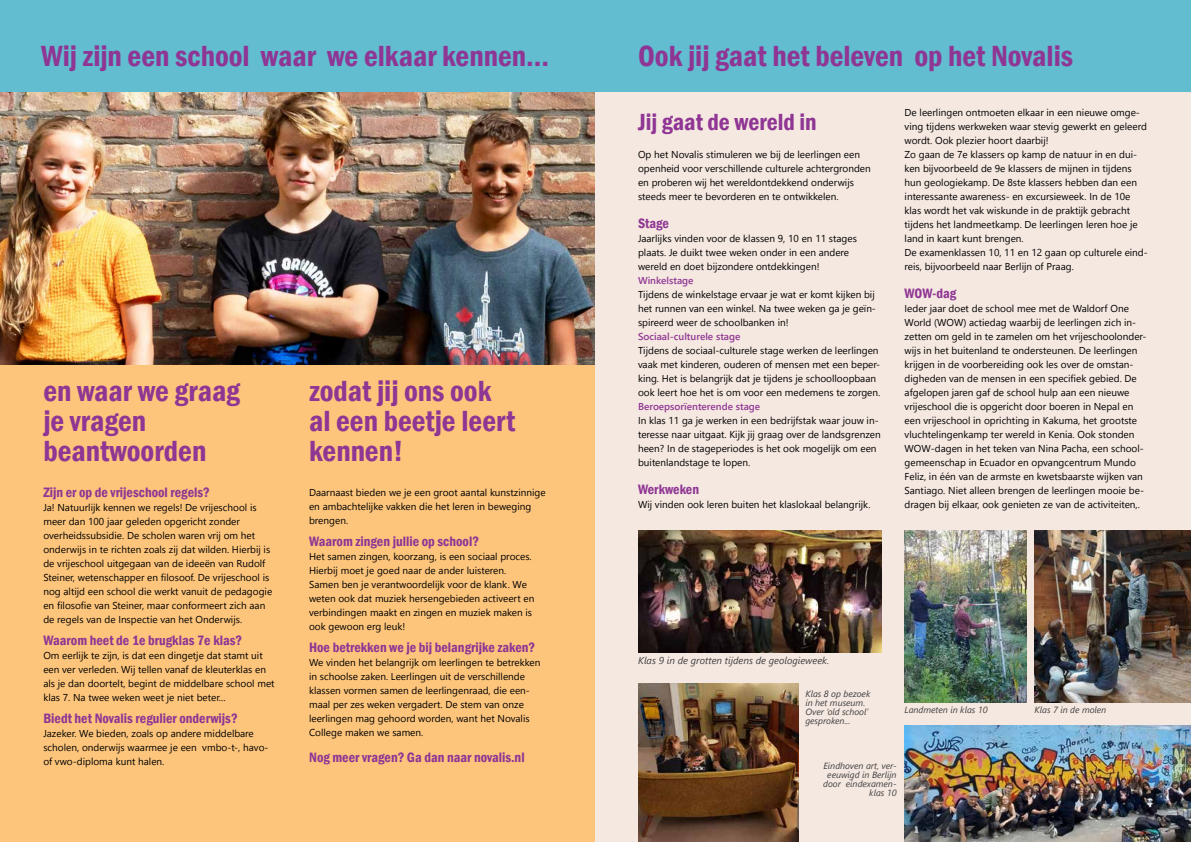
<style>
.page{position:relative;width:1191px;height:842px;background:#fff}
.page>*{position:absolute;margin:0;border:0;box-sizing:border-box;transform-origin:0 0}
.t1{font:600 condensed 30px/30px "Franklin Gothic";color:#8f3694}
.t2{font:600 condensed 24px "Franklin Gothic";color:#8f3694}
.t3{font:600 condensed 14px "Franklin Gothic";color:#8f3694}
.t4{font:10px/14px "Segoe UI";color:#000}
.t5{font:600 10px "Segoe UI";color:#8f3694}
.t6{font:italic 10px "Segoe UI";color:#414042}
.t7{font:italic 9px/9px "Segoe UI";color:#414042}
</style>
<div class="page">
<div style="left:0;top:0;width:1191px;height:92px;background:#62bdd0"></div>
<img style="left:0;top:92px;width:595px;height:274px">
<div style="left:0;top:366px;width:595px;height:476px;background:#fdc57c"></div>
<div style="left:595px;top:92px;width:596px;height:750px;background:#f5e8e0"></div>
<img style="left:638px;top:530px;width:244px;height:123px">
<img style="left:904px;top:726px;width:287px;height:116px">
<img style="left:638px;top:683px;width:161px;height:159px">
<img style="left:904px;top:530px;width:122px;height:172px">
<img style="left:1034px;top:530px;width:157px;height:172px">
<h1 class="t1" style="left:41px;top:41px;width:509px">Wij zijn een school waar we elkaar kennen...</h1>
<h1 class="t1" style="left:43px;top:376px;width:198px">en waar we graag je vragen beantwoorden</h1>
<h3 class="t3" style="left:43px;top:483px;width:168px">Zijn er op de vrijeschool regels?</h3>
<p class="t4" style="left:43px;top:500px;width:230px">Ja! Natuurlijk kennen we regels! De vrijeschool is meer dan 100 jaar geleden opgericht zonder overheidssubsidie. De scholen waren vrij om het onderwijs in te richten zoals zij dat wilden. Hierbij is de vrijeschool uitgegaan van de ideeën van Rudolf Steiner, wetenschapper en filosoof. De vrijeschool is nog altijd een school die werkt vanuit de pedagogie en filosofie van Steiner, maar conformeert zich aan de regels van de Inspectie van het Onderwijs.</p>
<h3 class="t3" style="left:43px;top:631px;width:200px">Waarom heet de 1e brugklas 7e klas?</h3>
<p class="t4" style="left:43px;top:648px;width:233px">Om eerlijk te zijn, is dat een dingetje dat stamt uit een ver verleden. Wij tellen vanaf de kleuterklas en als je dan doortelt, begint de middelbare school met klas 7. Na twee weken weet je niet beter...</p>
<h3 class="t3" style="left:43px;top:709px;width:196px">Biedt het Novalis regulier onderwijs?</h3>
<p class="t4" style="left:43px;top:726px;width:227px">Jazeker. We bieden, zoals op andere middelbare scholen, onderwijs waarmee je een vmbo-t-, havo&shy;of vwo-diploma kunt halen.</p>
<h1 class="t1" style="left:309px;top:376px;width:208px">zodat jij ons ook al een beetje leert kennen!</h1>
<p class="t4" style="left:309px;top:485px;width:238px">Daarnaast bieden we je een groot aantal kunstzinnige en ambachtelijke vakken die het leren in beweging brengen.</p>
<h3 class="t3" style="left:309px;top:532px;width:171px">Waarom zingen jullie op school?</h3>
<p class="t4" style="left:309px;top:549px;width:227px">Het samen zingen, koorzang, is een sociaal proces.<br>Hierbij moet je goed naar de ander luisteren.<br>Samen ben je verantwoordelijk voor de klank. We weten ook dat muziek hersengebieden activeert en verbindingen maakt en zingen en muziek maken is ook gewoon erg leuk!</p>
<h3 class="t3" style="left:309px;top:638px;width:228px">Hoe betrekken we je bij belangrijke zaken?</h3>
<p class="t4" style="left:309px;top:655px;width:233px">We vinden het belangrijk om leerlingen te betrekken in schoolse zaken. Leerlingen uit de verschillende klassen vormen samen de leerlingenraad, die een&shy;maal per zes weken vergadert. De stem van onze leerlingen mag gehoord worden, want het Novalis College maken we samen.</p>
<h3 class="t3" style="left:309px;top:748px;width:217px">Nog meer vragen? Ga dan naar novalis.nl</h3>
<h1 class="t1" style="left:638px;top:41px;width:436px">Ook jij gaat het beleven op het Novalis</h1>
<h2 class="t2" style="left:638px;top:106px;width:180px">Jij gaat de wereld in</h2>
<p class="t4" style="left:638px;top:147px;width:234px">Op het Novalis stimuleren we bij de leerlingen een openheid voor verschillende culturele achtergronden en proberen wij het wereldontdekkend onderwijs steeds meer te bevorderen en te ontwikkelen.</p>
<h3 class="t3" style="left:638px;top:214px;width:33px">Stage</h3>
<p class="t4" style="left:638px;top:231px;width:220px">Jaarlijks vinden voor de klassen 9, 10 en 11 stages plaats. Je duikt twee weken onder in een andere wereld en doet bijzondere ontdekkingen!</p>
<p class="t5" style="left:638px;top:273px;width:57px">Winkelstage</p>
<p class="t4" style="left:638px;top:287px;width:239px;text-align:justify">Tijdens de winkelstage ervaar je wat er komt kijken bij het runnen van een winkel. Na twee weken ga je geïn&shy;spireerd weer de schoolbanken in!</p>
<p class="t5" style="left:638px;top:329px;width:104px">Sociaal-culturele stage</p>
<p class="t4" style="left:638px;top:343px;width:244px">Tijdens de sociaal-culturele stage werken de leerlingen vaak met kinderen, ouderen of mensen met een beper&shy;king. Het is belangrijk dat je tijdens je schoolloopbaan ook leert hoe het is om voor een medemens te zorgen.</p>
<p class="t5" style="left:638px;top:399px;width:124px">Beroepsorïenterende stage</p>
<p class="t4" style="left:638px;top:413px;width:244px">In klas 11 ga je werken in een bedrijfstak waar jouw in&shy;teresse naar uitgaat. Kijk jij graag over de landsgrenzen heen? In de stageperiodes is het ook mogelijk om een buitenlandstage te lopen.</p>
<h3 class="t3" style="left:638px;top:480px;width:63px">Werkweken</h3>
<p class="t4" style="left:638px;top:497px;width:234px">Wij vinden ook leren buiten het klaslokaal belangrijk.</p>
<p class="t4" style="left:904px;top:106px;width:245px">De leerlingen ontmoeten elkaar in een nieuwe omge&shy;ving tijdens werkweken waar stevig gewerkt en geleerd wordt. Ook plezier hoort daarbij!<br>Zo gaan de 7e klassers op kamp de natuur in en dui&shy;ken bijvoorbeeld de 9e klassers de mijnen in tijdens hun geologiekamp. De 8ste klassers hebben dan een interessante awareness- en excursieweek. In de 10e klas wordt het vak wiskunde in de praktijk gebracht tijdens het landmeetkamp. De leerlingen leren hoe je land in kaart kunt brengen.<br>De examenklassen 10, 11 en 12 gaan op culturele eind&shy;reis, bijvoorbeeld naar Berlijn of Praag.</p>
<h3 class="t3" style="left:904px;top:284px;width:53px">WOW-dag</h3>
<p class="t4" style="left:904px;top:302px;width:243px">Ieder jaar doet de school mee met de Waldorf One World (WOW) actiedag waarbij de leerlingen zich in&shy;zetten om geld in te zamelen om het vrijeschoolonder&shy;wijs in het buitenland te ondersteunen. De leerlingen krijgen in de voorbereiding ook les over de omstan&shy;digheden van de mensen in een specifiek gebied. De afgelopen jaren gaf de school hulp aan een nieuwe vrijeschool die is opgericht door boeren in Nepal en een vrijeschool in oprichting in Kakuma, het grootste vluchtelingenkamp ter wereld in Kenia. Ook stonden WOW-dagen in het teken van Nina Pacha, een school&shy;gemeenschap in Ecuador en opvangcentrum Mundo Feliz, in één van de armste en kwetsbaarste wijken van Santiago. Niet alleen brengen de leerlingen mooie be&shy;dragen bij elkaar, ook genieten ze van de activiteiten,.</p>
<p class="t6" style="left:638px;top:654px;width:193px">Klas 9 in de grotten tijdens de geologieweek.</p>
<p class="t7" style="left:805px;top:689px;width:67px">Klas 8 op bezoek in het museum.<br>Over ‘old school’ gesproken...</p>
<p class="t7" style="left:823px;top:761px;width:75px;text-align:right">Eindhoven art, ver&shy;eeuwigd in Berlijn door eindexamen&shy;klas 10</p>
<p class="t7" style="left:904px;top:705px;width:85px">Landmeten in klas 10</p>
<p class="t7" style="left:1034px;top:705px;width:73px">Klas 7 in de molen</p>
</div>
